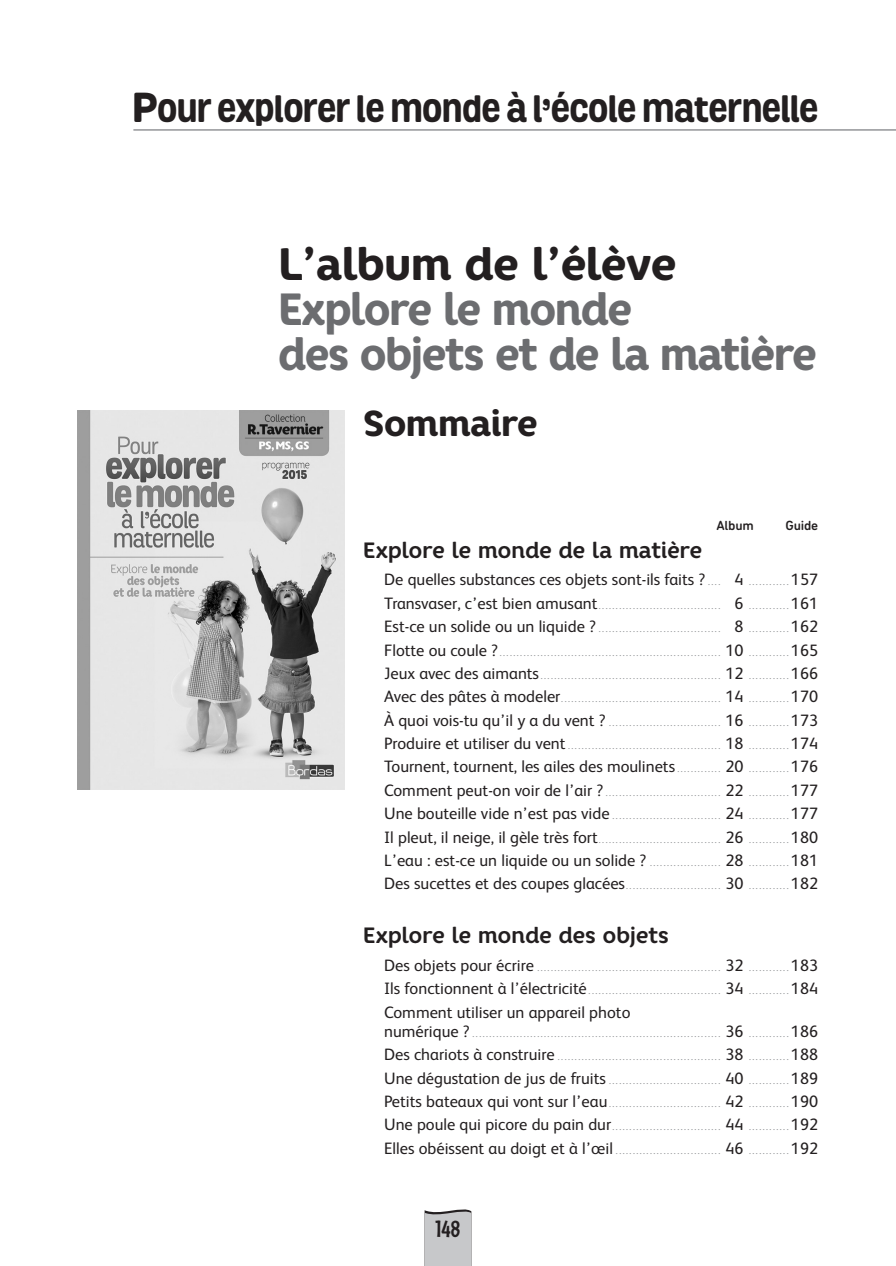
<style>
.page{position:relative;width:896px;height:1266px;background:#fff}
.page>*{position:absolute;margin:0;border:0;box-sizing:border-box;transform-origin:0 0}
.t1{font:800 45px/45px "Core Rhino 75";letter-spacing:-.05em;color:#6c6d70;scale:.96 1}
.t2{font:800 45px "Core Rhino 75";letter-spacing:-.035em;color:#231f20}
.t3{font:800 36px "Core Rhino 75";letter-spacing:-.03em;color:#231f20}
.t4{font:800 31.5px "Grota Rounded";color:#231f20}
.t5{font:700 24px "Cafeteria";color:#231f20}
.t6{font:700 22.2px "Core Rhino 65";letter-spacing:-.02em;color:#231f20}
.t7{font:16.5px "FS Albert";color:#231f20}
.t8{font:500 13.5px "DIN Next Rounded LT Pro";letter-spacing:-.02em;color:#231f20}
.t9{font:10.5px "Times LT Std";color:#939598}
.s1{font-size:40.5px}
.s2{font-family:"Times LT Std";font-size:10.5px;color:#939598}
.s3{font-family:"FS Albert";font-size:16.5px;color:#231f20}
</style>
<div class="page">
<svg style="left:424px;top:1209px;width:47px;height:56px;background:#c2c2c4"></svg>
<img style="left:78px;top:410px;width:267px;height:379px">
<hr style="left:134px;top:129px;width:761px;height:2px;background:#939598">
<h3 class="t4" style="left:132px;top:86px;width:687px"><span class="s1">P</span>OUR EXPLORER LE MONDE À L’ÉCOLE MATERNELLE</h3>
<h1 class="t2" style="left:278px;top:234px;width:400px">L’album de l’élève</h1>
<h1 class="t1" style="left:278px;top:286px;width:563px">Explore le monde<br>des objets et de la matière</h1>
<h2 class="t3" style="left:363px;top:399px;width:177px">Sommaire</h2>
<p class="t8" style="left:716px;top:518px;width:39px">Album</p>
<p class="t8" style="left:785px;top:518px;width:34px">Guide</p>
<h3 class="t6" style="left:363px;top:535px;width:341px">Explore le monde de la matière</h3>
<h3 class="t7" style="left:384px;top:570px;width:435px">De quelles substances ces objets sont-ils faits ? <span class="s2">....</span> 4 <span class="s2">............</span> 157</h3>
<p class="t9" style="left:384px;top:599px;width:435px"><span class="s3">Transvaser, c’est bien amusant</span>.................................... <span class="s3">6</span> ............<span class="s3">161</span></p>
<p class="t9" style="left:384px;top:622px;width:435px"><span class="s3">Est-ce un solide ou un liquide ?</span> .................................... <span class="s3">8</span> ............<span class="s3">162</span></p>
<p class="t9" style="left:384px;top:646px;width:435px"><span class="s3">Flotte ou coule ?</span>................................................................. <span class="s3">10</span> ............<span class="s3">165</span></p>
<p class="t9" style="left:384px;top:669px;width:435px"><span class="s3">Jeux avec des aimants</span>..................................................... <span class="s3">12</span> ............<span class="s3">166</span></p>
<p class="t9" style="left:384px;top:692px;width:435px"><span class="s3">Avec des pâtes à modeler</span>............................................... <span class="s3">14</span> ............<span class="s3">170</span></p>
<p class="t9" style="left:384px;top:716px;width:435px"><span class="s3">À quoi vois-tu qu’il y a du vent ?</span> ................................. <span class="s3">16</span> ............<span class="s3">173</span></p>
<p class="t9" style="left:384px;top:739px;width:435px"><span class="s3">Produire et utiliser du vent</span>............................................. <span class="s3">18</span> ............<span class="s3">174</span></p>
<h3 class="t7" style="left:384px;top:757px;width:435px">Tournent, tournent, les ailes des moulinets <span class="s2">.............</span> 20 <span class="s2">............</span> 176</h3>
<p class="t9" style="left:384px;top:786px;width:435px"><span class="s3">Comment peut-on voir de l’air ?</span>.................................. <span class="s3">22</span> ............<span class="s3">177</span></p>
<p class="t9" style="left:384px;top:809px;width:435px"><span class="s3">Une bouteille vide n’est pas vide</span> ................................ <span class="s3">24</span> ............<span class="s3">177</span></p>
<p class="t9" style="left:384px;top:833px;width:435px"><span class="s3">Il pleut, il neige, il gèle très fort</span>.................................... <span class="s3">26</span> ............<span class="s3">180</span></p>
<h3 class="t7" style="left:384px;top:850px;width:435px">L’eau : est-ce un liquide ou un solide ? <span class="s2">.....................</span> 28 <span class="s2">............</span>181</h3>
<p class="t9" style="left:384px;top:879px;width:435px"><span class="s3">Des sucettes et des coupes glacées</span>............................ <span class="s3">30</span> ............<span class="s3">182</span></p>
<h3 class="t6" style="left:363px;top:920px;width:308px">Explore le monde des objets</h3>
<p class="t9" style="left:384px;top:961px;width:435px"><span class="s3">Des objets pour écrire</span> ...................................................... <span class="s3">32</span> ............<span class="s3">183</span></p>
<p class="t9" style="left:384px;top:984px;width:435px"><span class="s3">Ils fonctionnent à l’électricité</span>....................................... <span class="s3">34</span> ............<span class="s3">184</span></p>
<h3 class="t7" style="left:384px;top:1002px;width:248px">Comment utiliser un appareil photo</h3>
<p class="t9" style="left:384px;top:1027px;width:435px"><span class="s3">numérique ?</span> ......................................................................... <span class="s3">36</span> ............<span class="s3">186</span></p>
<p class="t9" style="left:384px;top:1050px;width:435px"><span class="s3">Des chariots à construire</span> ................................................ <span class="s3">38</span> ............<span class="s3">188</span></p>
<p class="t9" style="left:384px;top:1074px;width:435px"><span class="s3">Une dégustation de jus de fruits</span> ................................. <span class="s3">40</span> ............<span class="s3">189</span></p>
<p class="t9" style="left:384px;top:1097px;width:435px"><span class="s3">Petits bateaux qui vont sur l’eau</span>................................. <span class="s3">42</span> ............<span class="s3">190</span></p>
<p class="t9" style="left:384px;top:1120px;width:435px"><span class="s3">Une poule qui picore du pain dur</span>................................ <span class="s3">44</span> ............<span class="s3">192</span></p>
<p class="t9" style="left:384px;top:1144px;width:435px"><span class="s3">Elles obéissent au doigt et à l’œil</span> ............................... <span class="s3">46</span> ............<span class="s3">192</span></p>
<h3 class="t5" style="left:435px;top:1215px;width:26px">148</h3>
</div>
